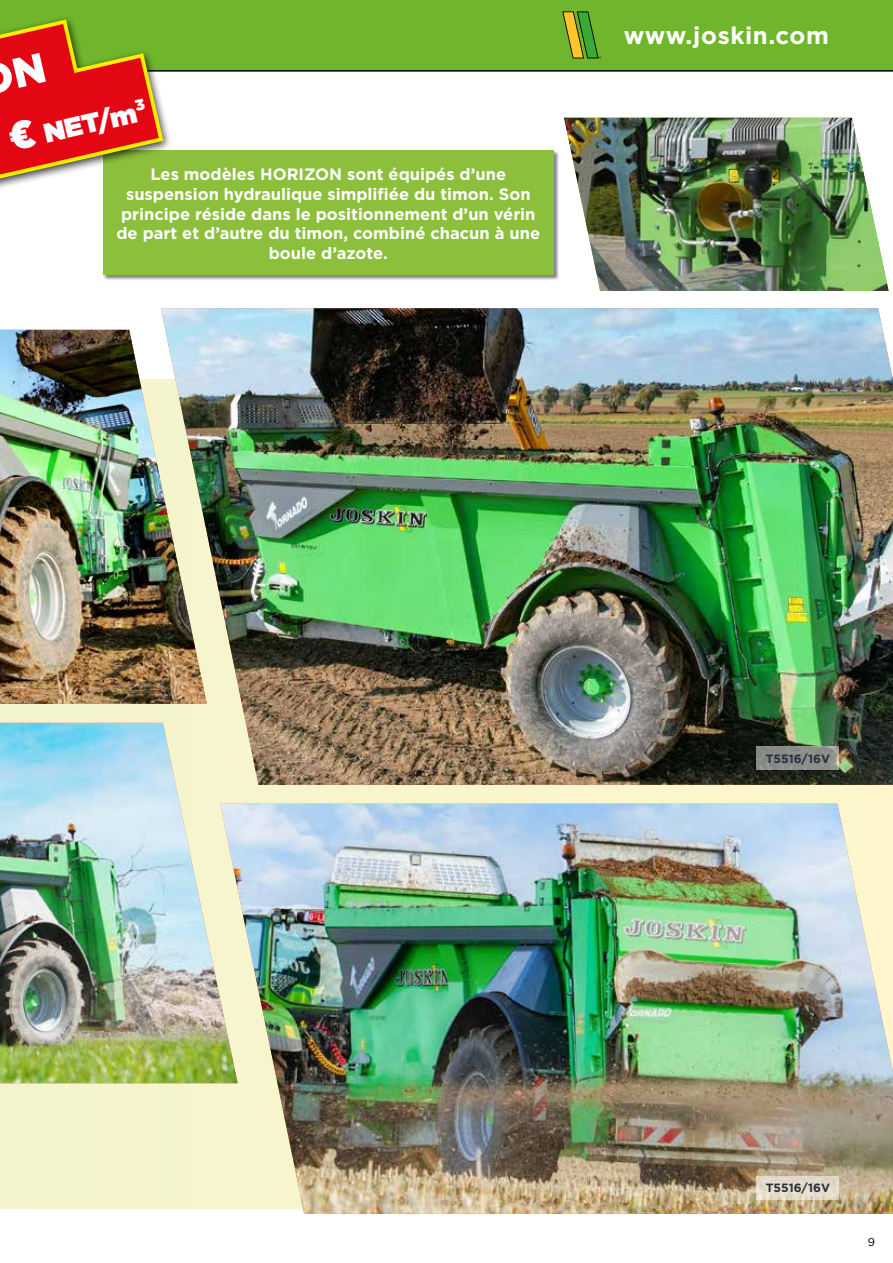
<style>
.page{position:relative;width:893px;height:1263px;background:#fff}
.page>*{position:absolute;margin:0;border:0;box-sizing:border-box;transform-origin:0 0}
.t1{font:900 27px "Gotham";color:#fff}
.t2{font:700 24px "Gotham";letter-spacing:.025em;color:#fff}
.t3{font:700 16.5px/19.8px "Gotham";color:#fff;text-align:center}
.t4{font:700 12px "Gotham";color:#27313c}
.t5{font:11.25px "Gotham";color:#000}
.s1{font-size:39px}
</style>
<div class="page">
<div style="left:0;top:0;width:893px;height:72px;background:#70b62c"></div>
<svg style="left:562px;top:11px;width:39px;height:47px;background:#78a228"></svg>
<div style="left:0;top:380px;width:893px;height:829px;background:#f5f4cd"></div>
<img style="left:220px;top:804px;width:673px;height:410px">
<img style="left:0;top:723px;width:238px;height:360px">
<img style="left:0;top:330px;width:161px;height:374px">
<img style="left:161px;top:308px;width:732px;height:477px">
<img style="left:564px;top:118px;width:325px;height:173px">
<svg style="left:757px;top:746px;width:82px;height:23px;background:#8c8f8a"></svg>
<svg style="left:757px;top:1176px;width:82px;height:23px;background:#e4dbcb"></svg>
<div style="left:103px;top:150px;width:456px;height:130px;background:#000;opacity:.5"></div>
<div style="left:103px;top:151px;width:451px;height:124px;background:#8cbf3c"></div>
<div style="left:0;top:15px;width:173px;height:201px;background:#000;opacity:.75"></div>
<svg style="left:0;top:17px;width:166px;height:191px"></svg>
<h1 class="t1" style="left:6px;top:123px;width:142px;rotate:-13deg"><span class="s1">€</span> NET/m³</h1>
<p class="t3" style="left:116px;top:164px;width:425px">Les modèles HORIZON sont équipés d’une suspension hydraulique simplifiée du timon. Son principe réside dans le positionnement d’un vérin de part et d’autre du timon, combiné chacun à une boule d’azote.</p>
<h2 class="t2" style="left:624px;top:20px;width:206px">www.joskin.com</h2>
<p class="t4" style="left:766px;top:750px;width:66px">T5516/16V</p>
<p class="t4" style="left:766px;top:1180px;width:66px">T5516/16V</p>
<p class="t5" style="left:868px;top:1235px;width:9px">9</p>
</div>
